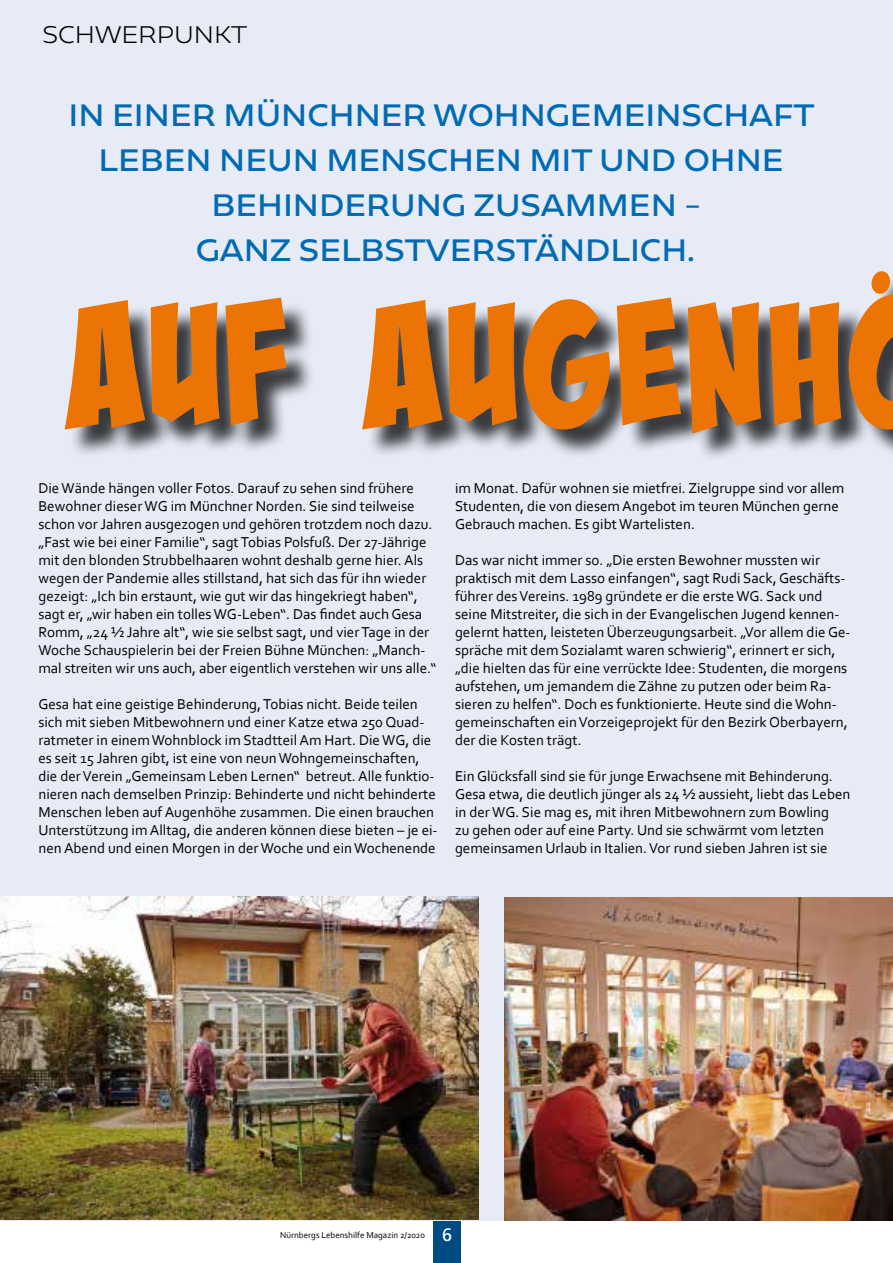
<style>
.page{position:relative;width:893px;height:1263px;background:#fff}
.page>*{position:absolute;margin:0;border:0;box-sizing:border-box;transform-origin:0 0}
.t1{font:171.15px "Bada Boom Pro BB";color:#ec7404}
.t2{font:27px "Caprina";color:#006ab3}
.t3{font:300 21px "Caprina";color:#000}
.t4{font:15px/18px "Corbel";color:#000}
.t5{font:9px "Corbel";color:#000}
.s1{font-family:"Frutiger";font-size:18px;color:#fff}
</style>
<div class="page">
<div style="left:433px;top:1220px;width:27px;height:43px;background:#004c82"></div>
<div style="left:0;top:0;width:893px;height:1220px;background:#e6ebf6"></div>
<div style="left:69px;top:274px;width:824px;height:188px;background:#000;opacity:.75"></div>
<img style="left:0;top:896px;width:478px;height:323px">
<img style="left:505px;top:897px;width:388px;height:323px">
<h3 class="t3" style="left:43px;top:20px;width:206px">SCHWERPUNKT</h3>
<h2 class="t2" style="left:69px;top:96px;width:748px">IN EINER MÜNCHNER WOHNGEMEINSCHAFT</h2>
<h2 class="t2" style="left:99px;top:141px;width:686px">LEBEN NEUN MENSCHEN MIT UND OHNE</h2>
<h2 class="t2" style="left:212px;top:186px;width:491px">BEHINDERUNG ZUSAMMEN –</h2>
<h2 class="t2" style="left:196px;top:231px;width:501px">GANZ SELBSTVERSTÄNDLICH.</h2>
<h1 class="t1" style="left:64px;top:264px;width:875px">AUF AUGENHÖ</h1>
<p class="t4" style="left:38px;top:478px;width:400px">Die Wände hängen voller Fotos. Darauf zu sehen sind frühere Bewohner dieser WG im Münchner Norden. Sie sind teilweise schon vor Jahren ausgezogen und gehören trotzdem noch dazu. „Fast wie bei einer Familie“, sagt Tobias Polsfuß. Der 27-Jährige mit den blonden Strubbelhaaren wohnt deshalb gerne hier. Als wegen der Pandemie alles stillstand, hat sich das für ihn wieder gezeigt: „Ich bin erstaunt, wie gut wir das hingekriegt haben“, sagt er, „wir haben ein tolles WG-Leben“. Das findet auch Gesa Romm, „24 ½ Jahre alt“, wie sie selbst sagt, und vier Tage in der Woche Schauspielerin bei der Freien Bühne München: „Manch&shy;mal streiten wir uns auch, aber eigentlich verstehen wir uns alle.“</p>
<p class="t4" style="left:38px;top:694px;width:401px">Gesa hat eine geistige Behinderung, Tobias nicht. Beide teilen sich mit sieben Mitbewohnern und einer Katze etwa 250 Quad&shy;ratmeter in einem Wohnblock im Stadtteil Am Hart. Die WG, die es seit 15 Jahren gibt, ist eine von neun Wohngemeinschaften, die der Verein „Gemeinsam Leben Lernen“ betreut. Alle funktio&shy;nieren nach demselben Prinzip: Behinderte und nicht behinderte Menschen leben auf Augenhöhe zusammen. Die einen brauchen Unterstützung im Alltag, die anderen können diese bieten – je ei&shy;nen Abend und einen Morgen in der Woche und ein Wochenende</p>
<p class="t4" style="left:455px;top:478px;width:391px">im Monat. Dafür wohnen sie mietfrei. Zielgruppe sind vor allem<br>Studenten, die von diesem Angebot im teuren München gerne<br>Gebrauch machen. Es gibt Wartelisten.</p>
<p class="t4" style="left:455px;top:550px;width:397px">Das war nicht immer so. „Die ersten Bewohner mussten wir praktisch mit dem Lasso einfangen“, sagt Rudi Sack, Geschäfts&shy;führer des Vereins. 1989 gründete er die erste WG. Sack und seine Mitstreiter, die sich in der Evangelischen Jugend kennen&shy;gelernt hatten, leisteten Überzeugungsarbeit. „Vor allem die Ge&shy;spräche mit dem Sozialamt waren schwierig“, erinnert er sich, „die hielten das für eine verrückte Idee: Studenten, die morgens aufstehen, um jemandem die Zähne zu putzen oder beim Ra&shy;sieren zu helfen“. Doch es funktionierte. Heute sind die Wohn&shy;gemeinschaften ein Vorzeigeprojekt für den Bezirk Oberbayern, der die Kosten trägt.</p>
<p class="t4" style="left:455px;top:766px;width:397px">Ein Glücksfall sind sie für junge Erwachsene mit Behinderung.<br>Gesa etwa, die deutlich jünger als 24 ½ aussieht, liebt das Leben in der WG. Sie mag es, mit ihren Mitbewohnern zum Bowling<br>zu gehen oder auf eine Party. Und sie schwärmt vom letzten gemeinsamen Urlaub in Italien. Vor rund sieben Jahren ist sie</p>
<p class="t5" style="left:280px;top:1229px;width:173px">Nürnbergs Lebenshilfe Magazin 2/2020 <span class="s1">6</span></p>
</div>
